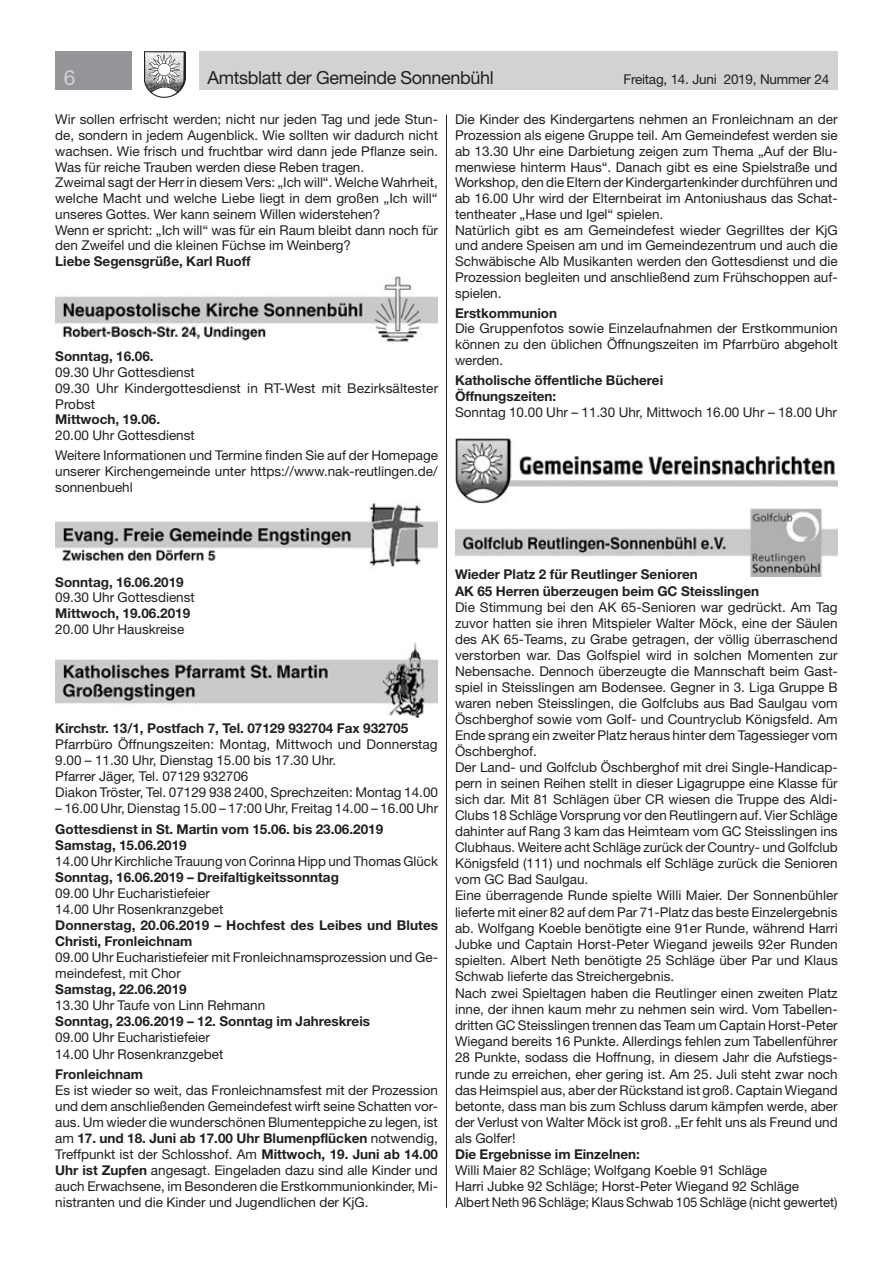
<style>
.page{position:relative;width:893px;height:1263px;background:#fff}
.page>*{position:absolute;margin:0;border:0;box-sizing:border-box;transform-origin:0 0}
.t1{font:21px "Helvetica Neue LT Std";color:#d1d2d4}
.t2{font:18px "Helvetica Neue LT Std";letter-spacing:-.02em;color:#231f20}
.t3{font:13.5px/16px "Helvetica Neue LT Std";color:#231f20}
.t4{font:700 13.5px/16px "Helvetica Neue LT Std";color:#231f20}
.s1{font-weight:700}
</style>
<div class="page">
<div style="left:199px;top:51px;width:639px;height:38px;background:#d1d2d4"></div>
<div style="left:55px;top:51px;width:77px;height:38px;background:#939598"></div>
<img style="left:145px;top:51px;width:41px;height:47px">
<img style="left:55px;top:276px;width:383px;height:66px">
<img style="left:55px;top:503px;width:383px;height:65px">
<img style="left:55px;top:643px;width:383px;height:74px">
<img style="left:455px;top:439px;width:383px;height:64px">
<img style="left:455px;top:509px;width:383px;height:67px">
<hr style="left:446px;top:115px;width:1px;height:1093px;background:#231f20">
<h1 class="t1" style="left:64px;top:65px;width:13px">6</h1>
<h2 class="t2" style="left:207px;top:67px;width:288px">Amtsblatt der Gemeinde Sonnenbühl</h2>
<p class="t3" style="left:623px;top:71px;width:207px">Freitag, 14. Juni 2019, Nummer 24</p>
<p class="t3" style="left:55px;top:112px;width:384px">Wir sollen erfrischt werden; nicht nur jeden Tag und jede Stun&shy;de, sondern in jedem Augenblick. Wie sollten wir dadurch nicht wachsen. Wie frisch und fruchtbar wird dann jede Pflanze sein.<br>Was für reiche Trauben werden diese Reben tragen.<br>Zweimal sagt der Herr in diesem Vers: „Ich will“. Welche Wahrheit, welche Macht und welche Liebe liegt in dem großen „Ich will“ unseres Gottes. Wer kann seinem Willen widerstehen?<br>Wenn er spricht: „Ich will“ was für ein Raum bleibt dann noch für den Zweifel und die kleinen Füchse im Weinberg?</p>
<p class="t4" style="left:55px;top:253px;width:197px">Liebe Segensgrüße, Karl Ruoff</p>
<p class="t3" style="left:455px;top:112px;width:384px">Die Kinder des Kindergartens nehmen an Fronleichnam an der Prozession als eigene Gruppe teil. Am Gemeindefest werden sie ab 13.30 Uhr eine Darbietung zeigen zum Thema „Auf der Blu&shy;menwiese hinterm Haus“. Danach gibt es eine Spielstraße und Workshop, den die Eltern der Kindergartenkinder durchführen und ab 16.00 Uhr wird der Elternbeirat im Antoniushaus das Schat&shy;tentheater „Hase und Igel“ spielen.<br>Natürlich gibt es am Gemeindefest wieder Gegrilltes der KjG und andere Speisen am und im Gemeindezentrum und auch die Schwäbische Alb Musikanten werden den Gottesdienst und die Prozession begleiten und anschließend zum Frühschoppen auf&shy;spielen.</p>
<p class="t4" style="left:455px;top:305px;width:104px">Erstkommunion</p>
<p class="t3" style="left:455px;top:321px;width:384px;text-align:justify">Die Gruppenfotos sowie Einzelaufnahmen der Erstkommunion können zu den üblichen Öffnungszeiten im Pfarrbüro abgeholt werden.</p>
<p class="t4" style="left:455px;top:372px;width:210px">Katholische öffentliche Bücherei<br>Öffnungszeiten:</p>
<p class="t3" style="left:455px;top:403px;width:383px">Sonntag 10.00 Uhr – 11.30 Uhr, Mittwoch 16.00 Uhr – 18.00 Uhr</p>
<p class="t4" style="left:55px;top:348px;width:100px">Sonntag, 16.06.</p>
<p class="t3" style="left:55px;top:364px;width:384px">09.30 Uhr Gottesdienst<br>09.30 Uhr Kindergottesdienst in RT-West mit Bezirksältester<br>Probst</p>
<p class="t4" style="left:55px;top:411px;width:106px">Mittwoch, 19.06.</p>
<p class="t3" style="left:55px;top:425px;width:384px;line-height:20px">20.00 Uhr Gottesdienst<br>Weitere Informationen und Termine finden Sie auf der Homepage</p>
<p class="t3" style="left:55px;top:463px;width:384px">unserer Kirchengemeinde unter https://www.nak-reutlingen.de/ sonnenbuehl</p>
<p class="t4" style="left:55px;top:573px;width:130px">Sonntag, 16.06.2019</p>
<p class="t3" style="left:55px;top:589px;width:141px">09.30 Uhr Gottesdienst</p>
<p class="t4" style="left:55px;top:605px;width:136px">Mittwoch, 19.06.2019</p>
<p class="t3" style="left:55px;top:621px;width:131px">20.00 Uhr Hauskreise</p>
<p class="t4" style="left:55px;top:720px;width:354px">Kirchstr. 13/1, Postfach 7, Tel. 07129 932704 Fax 932705</p>
<p class="t3" style="left:55px;top:736px;width:384px">Pfarrbüro Öffnungszeiten: Montag, Mittwoch und Donnerstag 9.00 – 11.30 Uhr, Dienstag 15.00 bis 17.30 Uhr.<br>Pfarrer Jäger, Tel. 07129 932706<br>Diakon Tröster, Tel. 07129 938 2400, Sprechzeiten: Montag 14.00</p>
<p class="t3" style="left:55px;top:800px;width:384px">– 16.00 Uhr, Dienstag 15.00 – 17:00 Uhr, Freitag 14.00 – 16.00 Uhr</p>
<p class="t4" style="left:55px;top:821px;width:329px">Gottesdienst in St. Martin vom 15.06. bis 23.06.2019<br>Samstag, 15.06.2019</p>
<p class="t3" style="left:55px;top:853px;width:384px">14.00 Uhr Kirchliche Trauung von Corinna Hipp und Thomas Glück</p>
<p class="t4" style="left:55px;top:869px;width:285px">Sonntag, 16.06.2019 – Dreifaltigkeitssonntag</p>
<p class="t3" style="left:55px;top:885px;width:170px">09.00 Uhr Eucharistiefeier<br>14.00 Uhr Rosenkranzgebet</p>
<p class="t4" style="left:55px;top:917px;width:384px">Donnerstag, 20.06.2019 – Hochfest des Leibes und Blutes<br>Christi, Fronleichnam</p>
<p class="t3" style="left:55px;top:949px;width:384px">09.00 Uhr Eucharistiefeier mit Fronleichnamsprozession und Ge&shy;meindefest, mit Chor</p>
<p class="t4" style="left:55px;top:981px;width:133px">Samstag, 22.06.2019</p>
<p class="t3" style="left:55px;top:997px;width:211px">13.30 Uhr Taufe von Linn Rehmann</p>
<p class="t4" style="left:55px;top:1013px;width:316px">Sonntag, 23.06.2019 – 12. Sonntag im Jahreskreis</p>
<p class="t3" style="left:55px;top:1029px;width:170px">09.00 Uhr Eucharistiefeier<br>14.00 Uhr Rosenkranzgebet</p>
<p class="t4" style="left:55px;top:1066px;width:89px">Fronleichnam</p>
<p class="t3" style="left:55px;top:1082px;width:384px;text-align:justify">Es ist wieder so weit, das Fronleichnamsfest mit der Prozession und dem anschließenden Gemeindefest wirft seine Schatten vor&shy;aus. Um wieder die wunderschönen Blumenteppiche zu legen, ist am <span class="s1">17. und 18. Juni ab 17.00 Uhr Blumenpflücken</span> notwendig, Treffpunkt ist der Schlosshof. Am <span class="s1">Mittwoch, 19. Juni ab 14.00<br>Uhr ist Zupfen</span> angesagt. Eingeladen dazu sind alle Kinder und auch Erwachsene, im Besonderen die Erstkommunionkinder, Mi&shy;nistranten und die Kinder und Jugendlichen der KjG.</p>
<p class="t4" style="left:455px;top:566px;width:306px">Wieder Platz 2 für Reutlinger Senioren<br>AK 65 Herren überzeugen beim GC Steisslingen</p>
<p class="t3" style="left:455px;top:598px;width:384px">Die Stimmung bei den AK 65-Senioren war gedrückt. Am Tag zuvor hatten sie ihren Mitspieler Walter Möck, eine der Säulen des AK 65-Teams, zu Grabe getragen, der völlig überraschend verstorben war. Das Golfspiel wird in solchen Momenten zur Nebensache. Dennoch überzeugte die Mannschaft beim Gast&shy;spiel in Steisslingen am Bodensee. Gegner in 3. Liga Gruppe B waren neben Steisslingen, die Golfclubs aus Bad Saulgau vom Öschberghof sowie vom Golf- und Countryclub Königsfeld. Am Ende sprang ein zweiter Platz heraus hinter dem Tagessieger vom Öschberghof.<br>Der Land- und Golfclub Öschberghof mit drei Single-Handicap&shy;pern in seinen Reihen stellt in dieser Ligagruppe eine Klasse für sich dar. Mit 81 Schlägen über CR wiesen die Truppe des Aldi-Clubs 18 Schläge Vorsprung vor den Reutlingern auf. Vier Schläge dahinter auf Rang 3 kam das Heimteam vom GC Steisslingen ins Clubhaus. Weitere acht Schläge zurück der Country- und Golfclub Königsfeld (111) und nochmals elf Schläge zurück die Senioren vom GC Bad Saulgau.<br>Eine überragende Runde spielte Willi Maier. Der Sonnenbühler lieferte mit einer 82 auf dem Par 71-Platz das beste Einzelergebnis ab. Wolfgang Koeble benötigte eine 91er Runde, während Harri Jubke und Captain Horst-Peter Wiegand jeweils 92er Runden spielten. Albert Neth benötigte 25 Schläge über Par und Klaus Schwab lieferte das Streichergebnis.<br>Nach zwei Spieltagen haben die Reutlinger einen zweiten Platz inne, der ihnen kaum mehr zu nehmen sein wird. Vom Tabellen&shy;dritten GC Steisslingen trennen das Team um Captain Horst-Peter Wiegand bereits 16 Punkte. Allerdings fehlen zum Tabellenführer 28 Punkte, sodass die Hoffnung, in diesem Jahr die Aufstiegs&shy;runde zu erreichen, eher gering ist. Am 25. Juli steht zwar noch das Heimspiel aus, aber der Rückstand ist groß. Captain Wiegand betonte, dass man bis zum Schluss darum kämpfen werde, aber der Verlust von Walter Möck ist groß. „Er fehlt uns als Freund und als Golfer!</p>
<p class="t4" style="left:455px;top:1146px;width:187px">Die Ergebnisse im Einzelnen:</p>
<p class="t3" style="left:455px;top:1162px;width:384px">Willi Maier 82 Schläge; Wolfgang Koeble 91 Schläge<br>Harri Jubke 92 Schläge; Horst-Peter Wiegand 92 Schläge<br>Albert Neth 96 Schläge; Klaus Schwab 105 Schläge (nicht gewertet)</p>
</div>
